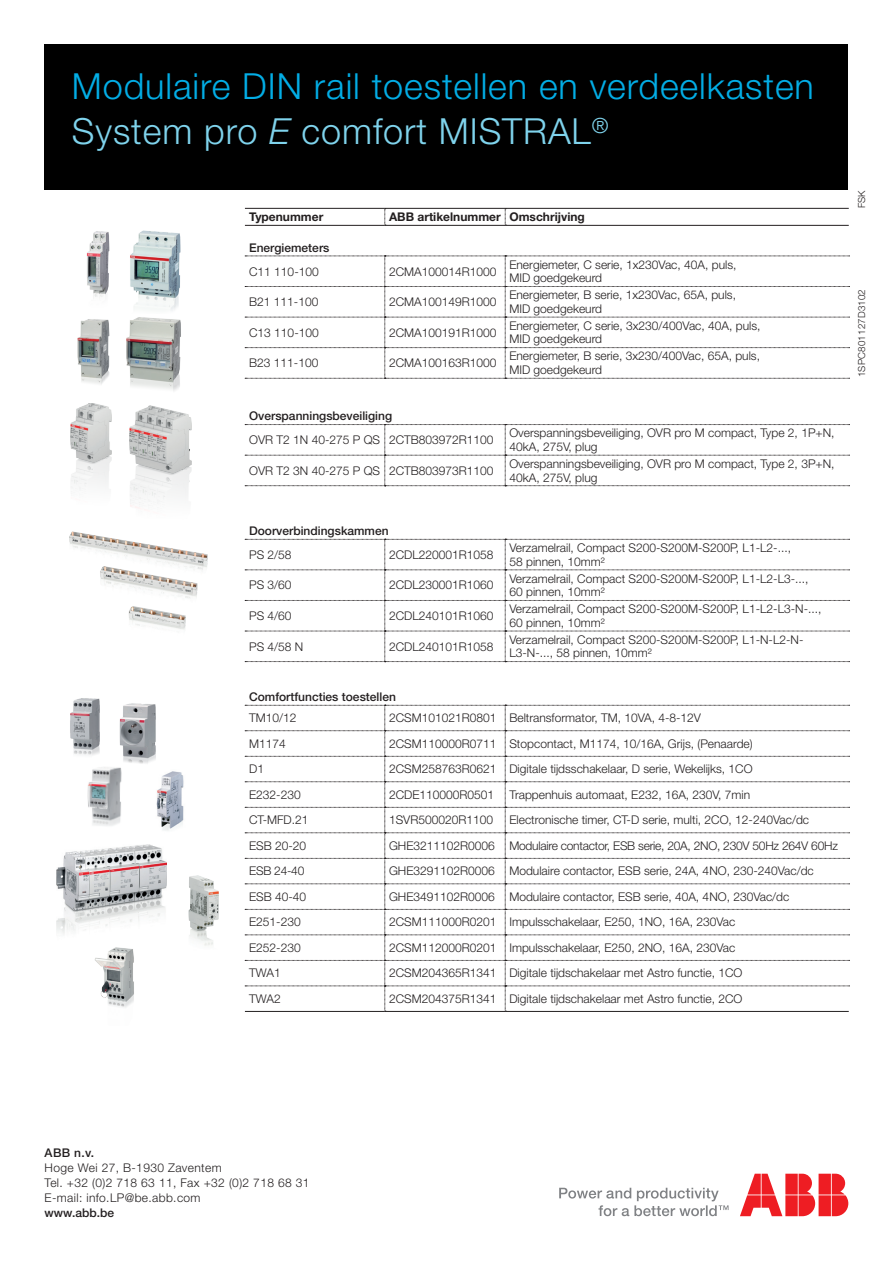
<style>
.page{position:relative;width:893px;height:1263px;background:#fff}
.page>*{position:absolute;margin:0;border:0;box-sizing:border-box;transform-origin:0 0}
.t1{font:300 36px/45.5px "Helvetica Neue LT Std";letter-spacing:.025em;color:#03ade5}
.t2{font:300 12px/13.5px "Helvetica Neue LT Std";color:#231f20}
.t3{font:500 12px "Helvetica Neue LT Std";color:#231f20}
.t4{font:300 12px/15px "Helvetica Neue LT Std";letter-spacing:.03em;color:#231f20}
.t5{font:300 12px "Helvetica Neue LT Std";letter-spacing:-.02em;color:#231f20}
.t6{font:700 12px "Helvetica Neue LT Std";color:#231f20}
.t7{font:300 9.75px "Helvetica Neue LT Std";letter-spacing:.02em;color:#231f20}
.s1{color:#7fd3ec}
.s2{font-style:italic;color:#7fd3ec}
</style>
<div class="page">
<div style="left:45px;top:45px;width:803px;height:145px;background:#000"></div>
<svg style="left:559px;top:1188px;width:169px;height:28px"></svg>
<svg style="left:740px;top:1174px;width:108px;height:42px"></svg>
<img style="left:70px;top:698px;width:30px;height:57px">
<img style="left:119px;top:703px;width:37px;height:61px">
<img style="left:69px;top:531px;width:87px;height:37px">
<img style="left:57px;top:844px;width:109px;height:90px">
<img style="left:86px;top:231px;width:24px;height:66px">
<img style="left:77px;top:319px;width:33px;height:66px">
<img style="left:130px;top:230px;width:51px;height:81px">
<img style="left:126px;top:317px;width:55px;height:74px">
<img style="left:87px;top:756px;width:45px;height:70px">
<svg style="left:385px;top:209px;width:1px;height:16px"></svg>
<svg style="left:505px;top:209px;width:1px;height:16px"></svg>
<hr style="left:245px;top:208px;width:140px;height:1px;background:#231f20">
<hr style="left:385px;top:208px;width:120px;height:1px;background:#231f20">
<hr style="left:505px;top:208px;width:344px;height:1px;background:#231f20">
<hr style="left:245px;top:225px;width:140px;height:1px;background:#231f20">
<hr style="left:385px;top:225px;width:120px;height:1px;background:#231f20">
<hr style="left:505px;top:225px;width:344px;height:1px;background:#231f20">
<svg style="left:245px;top:256px;width:605px;height:123px"></svg>
<svg style="left:245px;top:539px;width:605px;height:123px"></svg>
<svg style="left:245px;top:424px;width:605px;height:62px"></svg>
<svg style="left:245px;top:705px;width:605px;height:306px"></svg>
<hr style="left:245px;top:1011px;width:140px;height:1px;background:#231f20">
<hr style="left:385px;top:1011px;width:120px;height:1px;background:#231f20">
<hr style="left:505px;top:1011px;width:344px;height:1px;background:#231f20">
<img style="left:71px;top:403px;width:41px;height:87px">
<img style="left:129px;top:405px;width:62px;height:103px">
<img style="left:189px;top:875px;width:30px;height:71px">
<img style="left:94px;top:947px;width:40px;height:61px">
<img style="left:153px;top:771px;width:31px;height:75px">
<h1 class="t1" style="left:72px;top:63px;width:744px">Modulaire DIN rail toestellen en verdeelkasten<br><span class="s1">System pro</span> <span class="s2">E</span> <span class="s1">comfort MISTRAL</span><sup>®</sup></h1>
<p class="t6" style="left:249px;top:209px;width:76px">Typenummer</p>
<p class="t6" style="left:389px;top:209px;width:197px">ABB artikelnummer Omschrijving</p>
<p class="t3" style="left:249px;top:240px;width:82px">Energiemeters</p>
<p class="t2" style="left:249px;top:264px;width:71px">C11 110-100</p>
<p class="t2" style="left:389px;top:264px;width:109px">2CMA100014R1000</p>
<p class="t2" style="left:509px;top:257px;width:229px">Energiemeter, C serie, 1x230Vac, 40A, puls,<br>MID goedgekeurd</p>
<p class="t2" style="left:249px;top:295px;width:71px">B21 111-100</p>
<p class="t2" style="left:389px;top:295px;width:109px">2CMA100149R1000</p>
<p class="t2" style="left:509px;top:288px;width:228px">Energiemeter, B serie, 1x230Vac, 65A, puls,<br>MID goedgekeurd</p>
<p class="t2" style="left:249px;top:325px;width:71px">C13 110-100</p>
<p class="t2" style="left:389px;top:325px;width:109px">2CMA100191R1000</p>
<p class="t2" style="left:509px;top:319px;width:253px">Energiemeter, C serie, 3x230/400Vac, 40A, puls,<br>MID goedgekeurd</p>
<p class="t2" style="left:249px;top:356px;width:71px">B23 111-100</p>
<p class="t2" style="left:389px;top:356px;width:109px">2CMA100163R1000</p>
<p class="t2" style="left:509px;top:349px;width:252px">Energiemeter, B serie, 3x230/400Vac, 65A, puls,<br>MID goedgekeurd</p>
<p class="t3" style="left:249px;top:409px;width:144px">Overspanningsbeveiliging</p>
<p class="t2" style="left:249px;top:433px;width:246px">OVR T2 1N 40-275 P QS 2CTB803972R1100</p>
<p class="t2" style="left:509px;top:426px;width:327px">Overspanningsbeveiliging, OVR pro M compact, Type 2, 1P+N,<br>40kA, 275V, plug</p>
<p class="t2" style="left:249px;top:463px;width:246px">OVR T2 3N 40-275 P QS 2CTB803973R1100</p>
<p class="t2" style="left:509px;top:457px;width:327px">Overspanningsbeveiliging, OVR pro M compact, Type 2, 3P+N,<br>40kA, 275V, plug</p>
<p class="t3" style="left:249px;top:524px;width:141px">Doorverbindingskammen</p>
<p class="t2" style="left:249px;top:548px;width:44px">PS 2/58</p>
<p class="t2" style="left:389px;top:548px;width:106px">2CDL220001R1058</p>
<p class="t2" style="left:509px;top:541px;width:283px">Verzamelrail, Compact S200-S200M-S200P, L1-L2-...,<br>58 pinnen, 10mm²</p>
<p class="t2" style="left:249px;top:578px;width:44px">PS 3/60</p>
<p class="t2" style="left:389px;top:578px;width:106px">2CDL230001R1060</p>
<p class="t2" style="left:509px;top:571px;width:301px">Verzamelrail, Compact S200-S200M-S200P, L1-L2-L3-...,<br>60 pinnen, 10mm²</p>
<p class="t2" style="left:249px;top:609px;width:44px">PS 4/60</p>
<p class="t2" style="left:389px;top:609px;width:106px">2CDL240101R1060</p>
<p class="t2" style="left:509px;top:602px;width:314px">Verzamelrail, Compact S200-S200M-S200P, L1-L2-L3-N-...,<br>60 pinnen, 10mm²</p>
<p class="t2" style="left:249px;top:639px;width:56px">PS 4/58 N</p>
<p class="t2" style="left:389px;top:639px;width:106px">2CDL240101R1058</p>
<p class="t2" style="left:509px;top:633px;width:296px">Verzamelrail, Compact S200-S200M-S200P, L1-N-L2-N-<br>L3-N-..., 58 pinnen, 10mm²</p>
<p class="t3" style="left:249px;top:690px;width:148px">Comfortfuncties toestellen</p>
<p class="t2" style="left:249px;top:711px;width:49px">TM10/12</p>
<p class="t2" style="left:389px;top:711px;width:313px">2CSM101021R0801 Beltransformator, TM, 10VA, 4-8-12V</p>
<p class="t2" style="left:249px;top:736px;width:38px">M1174</p>
<p class="t2" style="left:389px;top:736px;width:365px">2CSM110000R0711 Stopcontact, M1174, 10/16A, Grijs, (Penaarde)</p>
<p class="t2" style="left:249px;top:762px;width:16px">D1</p>
<p class="t2" style="left:389px;top:762px;width:365px">2CSM258763R0621 Digitale tijdsschakelaar, D serie, Wekelijks, 1CO</p>
<p class="t2" style="left:249px;top:788px;width:53px">E232-230</p>
<p class="t2" style="left:389px;top:788px;width:107px">2CDE110000R0501</p>
<p class="t2" style="left:509px;top:788px;width:242px">Trappenhuis automaat, E232, 16A, 230V, 7min</p>
<p class="t2" style="left:249px;top:813px;width:61px">CT-MFD.21</p>
<p class="t2" style="left:389px;top:813px;width:106px">1SVR500020R1100</p>
<p class="t2" style="left:509px;top:813px;width:301px">Electronische timer, CT-D serie, multi, 2CO, 12-240Vac/dc</p>
<p class="t2" style="left:249px;top:839px;width:59px">ESB 20-20</p>
<p class="t5" style="left:389px;top:838px;width:450px">GHE3211102R0006 Modulaire contactor, ESB serie, 20A, 2NO, 230V 50Hz 264V 60Hz</p>
<p class="t2" style="left:249px;top:864px;width:57px">ESB 24-40</p>
<p class="t2" style="left:389px;top:864px;width:426px">GHE3291102R0006 Modulaire contactor, ESB serie, 24A, 4NO, 230-240Vac/dc</p>
<p class="t2" style="left:249px;top:890px;width:59px">ESB 40-40</p>
<p class="t2" style="left:389px;top:890px;width:402px">GHE3491102R0006 Modulaire contactor, ESB serie, 40A, 4NO, 230Vac/dc</p>
<p class="t2" style="left:249px;top:915px;width:53px">E251-230</p>
<p class="t2" style="left:389px;top:915px;width:348px">2CSM111000R0201 Impulsschakelaar, E250, 1NO, 16A, 230Vac</p>
<p class="t2" style="left:249px;top:941px;width:53px">E252-230</p>
<p class="t2" style="left:389px;top:941px;width:348px">2CSM112000R0201 Impulsschakelaar, E250, 2NO, 16A, 230Vac</p>
<p class="t2" style="left:249px;top:966px;width:33px">TWA1</p>
<p class="t2" style="left:389px;top:966px;width:355px">2CSM204365R1341 Digitale tijdschakelaar met Astro functie, 1CO</p>
<p class="t2" style="left:249px;top:992px;width:33px">TWA2</p>
<p class="t2" style="left:389px;top:992px;width:355px">2CSM204375R1341 Digitale tijdschakelaar met Astro functie, 2CO</p>
<p class="t7" style="left:856px;top:208px;width:20px;rotate:-90deg">FSK</p>
<p class="t7" style="left:856px;top:377px;width:90px;rotate:-90deg">1SPC801127D3102</p>
<p class="t3" style="left:45px;top:1146px;width:51px">ABB n.v.</p>
<p class="t4" style="left:45px;top:1160px;width:266px">Hoge Wei 27, B-1930 Zaventem<br>Tel. +32 (0)2 718 63 11, Fax +32 (0)2 718 68 31<br>E-mail: info.LP@be.abb.com</p>
<p class="t3" style="left:45px;top:1206px;width:71px">www.abb.be</p>
</div>
